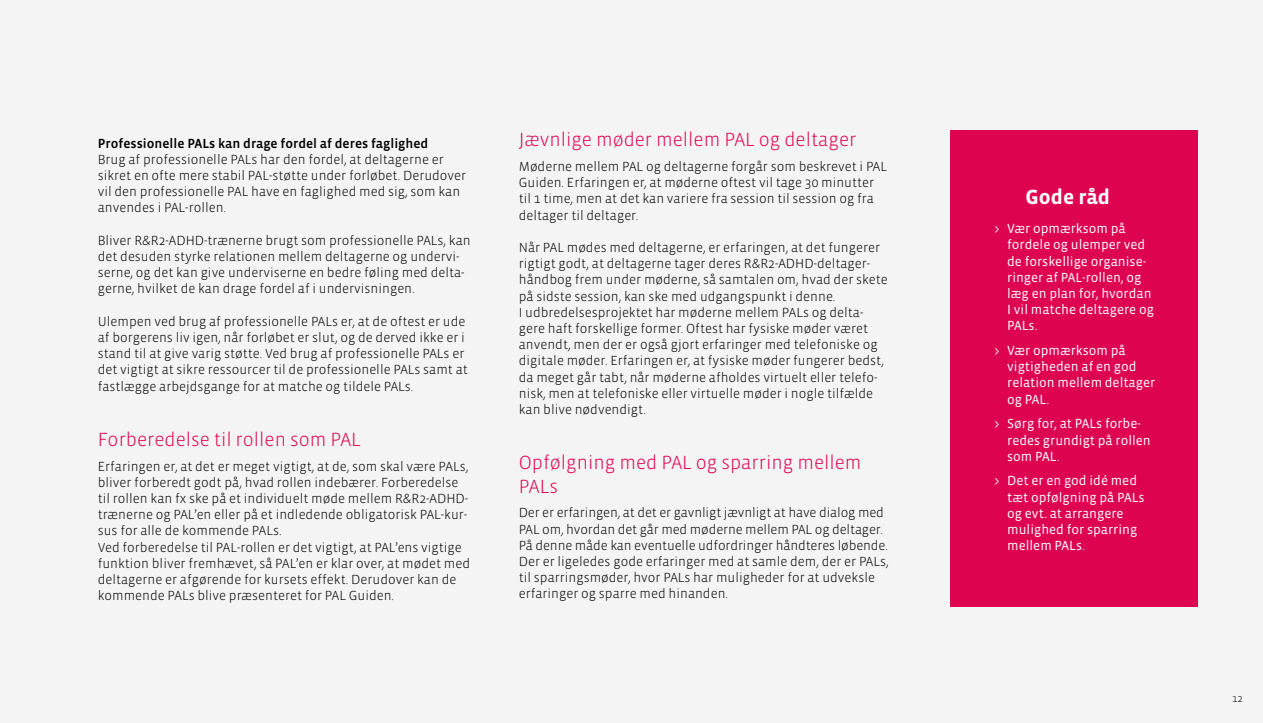
<style>
.page{position:relative;width:1263px;height:723px;background:#f4f4f4}
.page>*{position:absolute;margin:0;border:0;box-sizing:border-box;transform-origin:0 0}
.txt{font:700 21px "Vista Sans OTCE";color:#fff}
.underoverskrift{font:300 19.5px/23.4px "Vista Sans OTCE";color:#de0351}
.txt-2{font:300 13.5px/16.2px "Vista Sans OTCE";color:#000}
.t1{font:13.5px/16.2px "Vista Sans OTCE";color:#fff}
.txt-3{font:500 13.5px "Vista Sans OTCE";color:#000}
.t2{font:300 10.5px "Vista Sans OTCE";color:#000}
</style>
<div class="page">
<div style="left:950px;top:130px;width:248px;height:476px;background:#de0351"></div>
<p class="txt-3" style="left:98px;top:135px;width:332px">Professionelle PALs kan drage fordel af deres faglighed</p>
<p class="txt-2" style="left:98px;top:151px;width:370px">Brug af professionelle PALs har den fordel, at deltagerne er sikret en ofte mere stabil PAL-støtte under forløbet. Derudover vil den professionelle PAL have en faglighed med sig, som kan anvendes i PAL-rollen.</p>
<p class="txt-2" style="left:98px;top:232px;width:374px">Bliver R&amp;R2-ADHD-trænerne brugt som professionelle PALs, kan det desuden styrke relationen mellem deltagerne og undervi&shy;serne, og det kan give underviserne en bedre føling med delta&shy;gerne, hvilket de kan drage fordel af i undervisningen.</p>
<p class="txt-2" style="left:98px;top:313px;width:372px">Ulempen ved brug af professionelle PALs er, at de oftest er ude af borgerens liv igen, når forløbet er slut, og de derved ikke er i stand til at give varig støtte. Ved brug af professionelle PALs er det vigtigt at sikre ressourcer til de professionelle PALs samt at fastlægge arbejdsgange for at matche og tildele PALs.</p>
<p class="underoverskrift" style="left:98px;top:427px;width:265px">Forberedelse til rollen som PAL</p>
<p class="txt-2" style="left:98px;top:458px;width:372px">Erfaringen er, at det er meget vigtigt, at de, som skal være PALs, bliver forberedt godt på, hvad rollen indebærer. Forberedelse til rollen kan fx ske på et individuelt møde mellem R&amp;R2-ADHD&shy;trænerne og PAL’en eller på et indledende obligatorisk PAL-kur&shy;sus for alle de kommende PALs.</p>
<p class="txt-2" style="left:98px;top:539px;width:374px">Ved forberedelse til PAL-rollen er det vigtigt, at PAL’ens vigtige funktion bliver fremhævet, så PAL’en er klar over, at mødet med deltagerne er afgørende for kursets effekt. Derudover kan de kommende PALs blive præsenteret for PAL Guiden.</p>
<p class="underoverskrift" style="left:519px;top:128px;width:339px">Jævnlige møder mellem PAL og deltager</p>
<p class="txt-2" style="left:519px;top:158px;width:370px">Møderne mellem PAL og deltagerne forgår som beskrevet i PAL Guiden. Erfaringen er, at møderne oftest vil tage 30 minutter til 1 time, men at det kan variere fra session til session og fra deltager til deltager.</p>
<p class="txt-2" style="left:519px;top:239px;width:371px">Når PAL mødes med deltagerne, er erfaringen, at det fungerer rigtigt godt, at deltagerne tager deres R&amp;R2-ADHD-deltager&shy;håndbog frem under møderne, så samtalen om, hvad der skete på sidste session, kan ske med udgangspunkt i denne.</p>
<p class="txt-2" style="left:519px;top:304px;width:367px">I udbredelsesprojektet har møderne mellem PALs og delta&shy;gere haft forskellige former. Oftest har fysiske møder været anvendt, men der er også gjort erfaringer med telefoniske og digitale møder. Erfaringen er, at fysiske møder fungerer bedst, da meget går tabt, når møderne afholdes virtuelt eller telefo&shy;nisk, men at telefoniske eller virtuelle møder i nogle tilfælde kan blive nødvendigt.</p>
<p class="underoverskrift" style="left:519px;top:451px;width:344px">Opfølgning med PAL og sparring mellem<br>PALs</p>
<p class="txt-2" style="left:519px;top:505px;width:371px">Der er erfaringen, at det er gavnligt jævnligt at have dialog med PAL om, hvordan det går med møderne mellem PAL og deltager.<br>På denne måde kan eventuelle udfordringer håndteres løbende.<br>Der er ligeledes gode erfaringer med at samle dem, der er PALs, til sparringsmøder, hvor PALs har muligheder for at udveksle erfaringer og sparre med hinanden.</p>
<p class="txt" style="left:1025px;top:185px;width:86px">Gode råd</p>
<p class="t1" style="left:1007px;top:220px;width:148px;text-indent:-13px">&gt; Vær opmærksom på fordele og ulemper ved de forskellige organise&shy;ringer af PAL-rollen, og læg en plan for, hvordan<br>I vil matche deltagere og<br>PALs.</p>
<p class="t1" style="left:1007px;top:342px;width:150px;text-indent:-13px">&gt; Vær opmærksom på vigtigheden af en god relation mellem deltager og PAL.</p>
<p class="t1" style="left:1007px;top:416px;width:145px;text-indent:-13px">&gt; Sørg for, at PALs forbe&shy;redes grundigt på rollen som PAL.</p>
<p class="t1" style="left:1007px;top:473px;width:139px;text-indent:-13px">&gt; Det er en god idé med tæt opfølgning på PALs og evt. at arrangere mulighed for sparring mellem PALs.</p>
<p class="t2" style="left:1232px;top:692px;width:12px">12</p>
</div>
